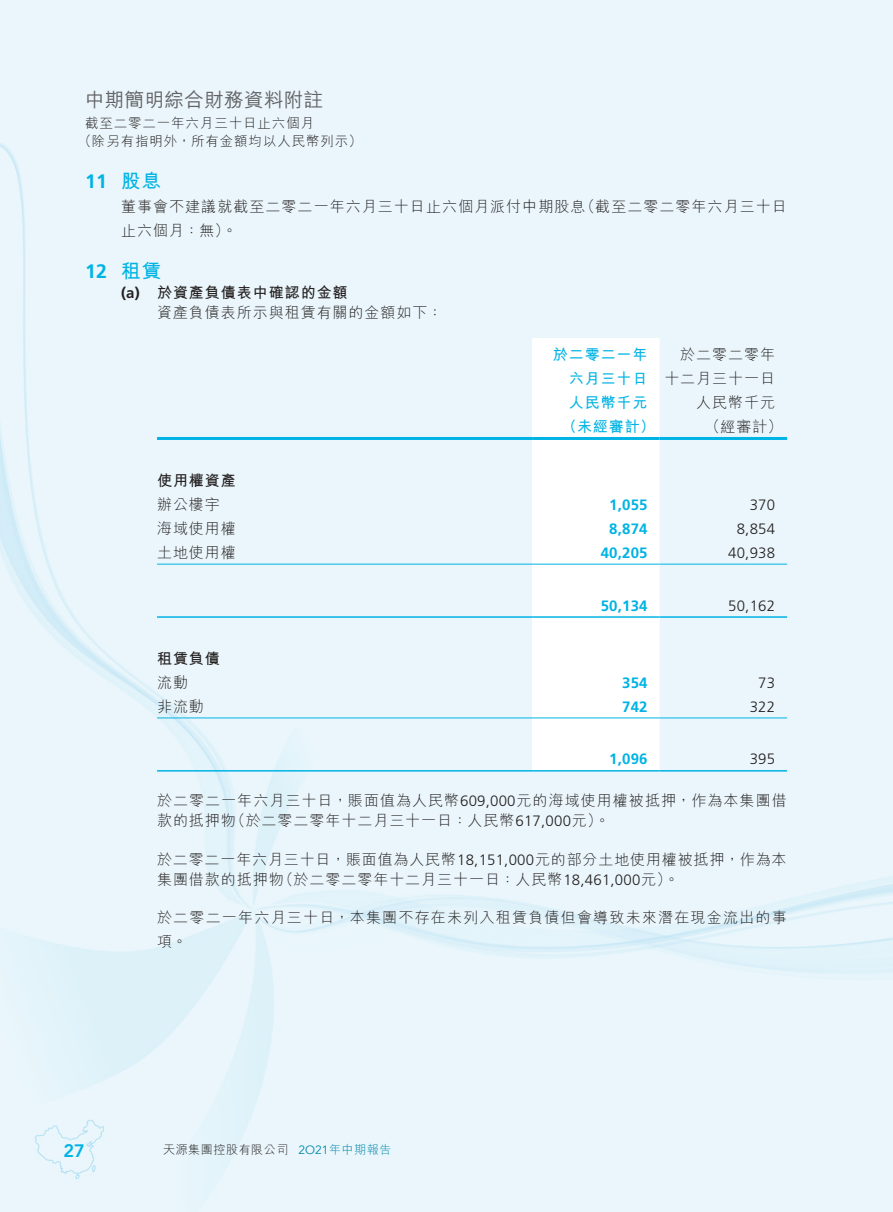
<style>
.page{position:relative;width:893px;height:1212px;background:#fff}
.page>*{position:absolute;margin:0;border:0;box-sizing:border-box;transform-origin:0 0}
.t1{font:500 19.5px "M Hei HK";letter-spacing:.02em;color:#636366}
._03_H1{font:700 19.5px "M Hei HK";color:#00b3e4}
._03_H1-2{font:700 19.5px "Frutiger LT Std";color:#00b3e4}
.t2{font:800 18px "Avenir";color:#00b3e4}
._13_____P4{font:300 15px/20.2px "M Hei HK";letter-spacing:.065em;color:#231f20}
._12___P2{font:300 15px/24px "M Hei HK";letter-spacing:.07em;color:#231f20}
._01_Body_Text{font:700 15px "Frutiger LT Std";letter-spacing:.015em;color:#00b3e4}
._01_Body_Text-2{font:300 15px "Frutiger LT Std";letter-spacing:.015em;color:#231f20}
._01_Body_Text-3{font:300 15px/24px "M Hei HK";letter-spacing:.065em;color:#231f20;text-align:right}
._01_Body_Text-4{font:700 15px/24px "M Hei HK";letter-spacing:.065em;color:#00b3e4;text-align:right}
._15_Table_Stub{font:300 15px "M Hei HK";letter-spacing:.065em;color:#231f20}
._04___H2{font:700 15px "M Hei HK";letter-spacing:.065em;color:#231f20}
._15_Table_Stub-2{font:700 15px "M Hei HK";letter-spacing:.065em;color:#231f20}
._04___H2-2{font:700 15px "Frutiger LT Std";color:#231f20}
.t3{font:300 13.5px/18px "M Hei HK";letter-spacing:.065em;color:#231f20}
.t4{font:300 12px "M Hei HK";letter-spacing:.05em;color:#231f20}
.t5{font:300 12px "M Hei HK";letter-spacing:.05em;color:#0088ac}
.s1{font-family:"Frutiger LT Std"}
.s2{font-family:"Avenir";font-weight:400}
</style>
<div class="page">
<div style="left:0;top:0;width:892px;height:1212px;background:#eaf6fb"></div>
<svg style="left:532px;top:338px;width:128px;height:432px"></svg>
<hr style="left:157px;top:437px;width:375px;height:3px;background:#00b3e4">
<hr style="left:532px;top:437px;width:128px;height:3px;background:#00b3e4">
<hr style="left:660px;top:437px;width:127px;height:3px;background:#00b3e4">
<hr style="left:157px;top:564px;width:375px;height:1px;background:#00b3e4">
<hr style="left:532px;top:564px;width:128px;height:1px;background:#00b3e4">
<hr style="left:660px;top:564px;width:127px;height:1px;background:#00b3e4">
<hr style="left:157px;top:616px;width:375px;height:2px;background:#00b3e4">
<hr style="left:532px;top:616px;width:128px;height:2px;background:#00b3e4">
<hr style="left:660px;top:616px;width:127px;height:2px;background:#00b3e4">
<hr style="left:157px;top:717px;width:375px;height:1px;background:#00b3e4">
<hr style="left:532px;top:717px;width:128px;height:1px;background:#00b3e4">
<hr style="left:660px;top:717px;width:127px;height:1px;background:#00b3e4">
<hr style="left:157px;top:770px;width:375px;height:1px;background:#00b3e4">
<hr style="left:532px;top:770px;width:128px;height:1px;background:#00b3e4">
<hr style="left:660px;top:770px;width:127px;height:1px;background:#00b3e4">
<h1 class="t1" style="left:85px;top:86px;width:240px">中期簡明綜合財務資料附註</h1>
<p class="t3" style="left:78px;top:113px;width:285px;text-indent:7px">截至二零二一年六月三十日止六個月<br>（除另有指明外，所有金額均以人民幣列示(</p>
<p class="_03_H1-2" style="left:85px;top:169px;width:23px">11</p>
<p class="_03_H1-2" style="left:85px;top:259px;width:23px">12</p>
<p class="_03_H1" style="left:121px;top:166px;width:42px">股息</p>
<p class="_12___P2" style="left:121px;top:193px;width:466px">董事會不建議就截至二零二一年六月三十日止六個月派付中期股息止六個月：無。(</p>
<p class="_03_H1" style="left:121px;top:256px;width:42px">租賃</p>
<p class="_12___P2" style="left:580px;top:193px;width:208px">（截至二零二零年六月三十日</p>
<p class="_04___H2-2" style="left:121px;top:284px;width:20px">(a)</p>
<p class="_04___H2" style="left:157px;top:281px;width:192px">於資產負債表中確認的金額</p>
<p class="_13_____P4" style="left:157px;top:302px;width:287px">資產負債表所示與租賃有關的金額如下：</p>
<p class="_01_Body_Text-4" style="left:553px;top:341px;width:96px">於二零二一年六月三十日</p>
<p class="_01_Body_Text-3" style="left:664px;top:342px;width:112px">於二零二零年十二月三十一日</p>
<p class="_01_Body_Text-3" style="left:696px;top:390px;width:80px">人民幣千元</p>
<p class="_01_Body_Text-4" style="left:569px;top:389px;width:80px">人民幣千元</p>
<p class="_01_Body_Text-4" style="left:562px;top:413px;width:95px">（未經審計）</p>
<p class="_01_Body_Text-3" style="left:705px;top:414px;width:79px">（經審計(</p>
<p class="_15_Table_Stub-2" style="left:157px;top:470px;width:80px">使用權資產</p>
<p class="_15_Table_Stub" style="left:157px;top:494px;width:64px">辦公樓宇</p>
<p class="_01_Body_Text" style="left:609px;top:496px;width:40px">1,055</p>
<p class="_01_Body_Text-2" style="left:750px;top:496px;width:27px">370</p>
<p class="_15_Table_Stub" style="left:157px;top:518px;width:80px">海域使用權</p>
<p class="_01_Body_Text" style="left:609px;top:520px;width:40px">8,874</p>
<p class="_01_Body_Text-2" style="left:737px;top:520px;width:40px">8,854</p>
<p class="_15_Table_Stub" style="left:157px;top:542px;width:80px">土地使用權</p>
<p class="_01_Body_Text" style="left:601px;top:544px;width:48px">40,205</p>
<p class="_01_Body_Text-2" style="left:728px;top:544px;width:48px">40,938</p>
<p class="_01_Body_Text" style="left:601px;top:596px;width:48px">50,134</p>
<p class="_01_Body_Text-2" style="left:728px;top:597px;width:48px">50,162</p>
<p class="_15_Table_Stub-2" style="left:157px;top:647px;width:64px">租賃負債</p>
<p class="_15_Table_Stub" style="left:157px;top:672px;width:32px">流動</p>
<p class="_01_Body_Text" style="left:622px;top:674px;width:27px">354</p>
<p class="_01_Body_Text-2" style="left:758px;top:674px;width:18px">73</p>
<p class="_15_Table_Stub" style="left:157px;top:696px;width:48px">非流動</p>
<p class="_01_Body_Text" style="left:622px;top:698px;width:27px">742</p>
<p class="_01_Body_Text-2" style="left:750px;top:698px;width:27px">322</p>
<p class="_01_Body_Text" style="left:609px;top:750px;width:40px">1,096</p>
<p class="_13_____P4" style="left:230px;top:790px;width:558px;text-indent:-73px">於二零二一年六月三十日，賬面值為人民幣<span class="s1">609,000</span>元的海域使用權被抵押，作為本集團借（於二零二零年十二月三十一日：人民幣<span class="s1">617,000</span>元。(</p>
<p class="_01_Body_Text-2" style="left:750px;top:751px;width:27px">395</p>
<p class="_13_____P4" style="left:157px;top:810px;width:80px">款的抵押物</p>
<p class="_13_____P4" style="left:278px;top:848px;width:510px;text-indent:-121px">於二零二一年六月三十日，賬面值為人民幣<span class="s1">18,151,000</span>元的部分土地使用權被抵押，作為本（於二零二零年十二月三十一日：人民幣<span class="s1">18,461,000</span>元。(</p>
<p class="_13_____P4" style="left:157px;top:868px;width:128px">集團借款的抵押物</p>
<p class="_13_____P4" style="left:157px;top:905px;width:631px;line-height:24px">於二零二一年六月三十日，本集團不存在未列入租賃負債但會導致未來潛在現金流出的事項。</p>
<p class="t2" style="left:63px;top:1136px;width:23px">27</p>
<p class="t4" style="left:163px;top:1141px;width:127px">天源集團控股有限公司</p>
<p class="t5" style="left:298px;top:1141px;width:95px"><span class="s2">O2 21</span>年中期報告</p>
</div>
